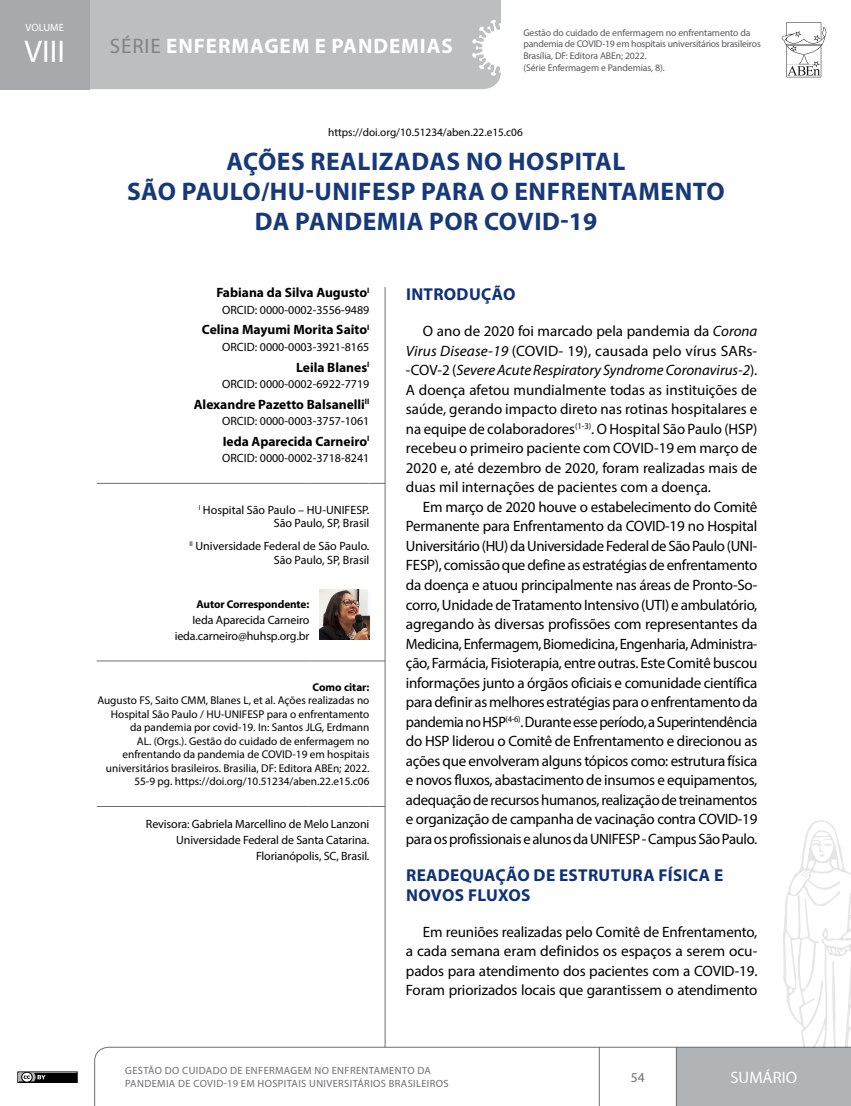
<style>
.page{position:relative;width:851px;height:1106px;background:#fff}
.page>*{position:absolute;margin:0;border:0;box-sizing:border-box;transform-origin:0 0}
.t1{font:31.5px "Myriad Pro";color:#fff}
.t2{font:700 25.5px/30px "Myriad Pro";letter-spacing:.02em;color:#173979;text-align:center}
.t3{font:700 21px "Myriad Pro";letter-spacing:.045em;color:#fff}
.t4{font:700 17.25px/19.5px "Myriad Pro";letter-spacing:.02em;color:#0e3178}
.t5{font:16.5px "Myriad Pro";letter-spacing:.005em;color:#fff}
.t6{font:15px/19.5px "Myriad Pro";letter-spacing:-.01em;color:#000;text-align:justify}
.t7{font:700 13.5px "Myriad Pro";color:#000}
.t8{font:13.5px "Myriad Pro";color:#6d6e71}
.t9{font:12px/15.8px "Myriad Pro";color:#000;text-align:right}
.t10{font:11.25px/13.5px "Myriad Pro";color:#000;text-align:right}
.t11{font:700 11.25px "Myriad Pro";letter-spacing:-.01em;color:#000}
.t12{font:10.5px/12.6px "Myriad Pro";letter-spacing:.035em;color:#6d6e71}
.t13{font:10.5px "Myriad Pro";letter-spacing:.005em;color:#fff}
.t14{font:9.75px/11.7px "Myriad Pro";letter-spacing:-.01em;color:#58595b}
.s1{font-weight:400;color:#808285}
.s2{font-style:italic}
</style>
<div class="page">
<svg style="left:94px;top:1046px;width:756px;height:60px"></svg>
<svg style="left:782px;top:820px;width:68px;height:227px"></svg>
<div style="left:89px;top:0;width:412px;height:89px;background:#bcbec0"></div>
<svg style="left:781px;top:22px;width:45px;height:55px"></svg>
<div style="left:0;top:0;width:89px;height:89px;background:#a7a9ac"></div>
<div style="left:17px;top:1071px;width:61px;height:11px;border:1px solid #000"></div>
<div style="left:19px;top:1073px;width:57px;height:8px;background:#000"></div>
<svg style="left:19px;top:1073px;width:27px;height:8px"></svg>
<hr style="left:385px;top:287px;width:1px;height:760px;background:#6d6e71">
<hr style="left:97px;top:483px;width:212px;height:1px;background:#6d6e71">
<hr style="left:309px;top:483px;width:60px;height:1px;background:#6d6e71">
<svg style="left:369px;top:483px;width:16px;height:1px"></svg>
<hr style="left:97px;top:660px;width:212px;height:1px;background:#6d6e71">
<hr style="left:309px;top:660px;width:60px;height:1px;background:#6d6e71">
<svg style="left:369px;top:660px;width:16px;height:1px"></svg>
<hr style="left:97px;top:806px;width:212px;height:1px;background:#6d6e71">
<hr style="left:309px;top:806px;width:60px;height:1px;background:#6d6e71">
<svg style="left:369px;top:806px;width:16px;height:1px"></svg>
<img style="left:319px;top:589px;width:50px;height:50px">
<p class="t13" style="left:25px;top:21px;width:40px">VOLUME</p>
<h1 class="t1" style="left:24px;top:32px;width:42px">VIII</h1>
<h3 class="t3" style="left:110px;top:34px;width:344px"><span class="s1">SÉRIE</span> ENFERMAGEM E PANDEMIAS</h3>
<p class="t14" style="left:523px;top:26px;width:239px">Gestão do cuidado de enfermagem no enfrentamento da pandemia de COVID-19 em hospitais universitários brasileiros Brasília, DF: Editora ABEn; 2022.<br>(Série Enfermagem e Pandemias, 8).</p>
<p class="t10" style="left:328px;top:126px;width:196px">https://doi.org/10.51234/aben.22.e15.c06</p>
<h2 class="t2" style="left:127px;top:147px;width:599px">AÇÕES REALIZADAS NO HOSPITAL<br>SÃO PAULO/HU-UNIFESP PARA O ENFRENTAMENTO<br>DA PANDEMIA POR COVID-19</h2>
<p class="t7" style="left:216px;top:285px;width:154px">Fabiana da Silva Augusto<sup>I</sup></p>
<p class="t9" style="left:222px;top:301px;width:149px">ORCID: 0000-0002-3556-9489</p>
<p class="t7" style="left:202px;top:322px;width:169px">Celina Mayumi Morita Saito<sup>I</sup></p>
<p class="t9" style="left:222px;top:338px;width:149px">ORCID: 0000-0003-3921-8165</p>
<p class="t7" style="left:296px;top:359px;width:75px">Leila Blanes<sup>I</sup></p>
<p class="t9" style="left:222px;top:376px;width:149px">ORCID: 0000-0002-6922-7719</p>
<p class="t7" style="left:194px;top:396px;width:177px">Alexandre Pazetto Balsanelli<sup>II</sup></p>
<p class="t9" style="left:222px;top:413px;width:149px">ORCID: 0000-0003-3757-1061</p>
<p class="t7" style="left:223px;top:434px;width:148px">Ieda Aparecida Carneiro<sup>I</sup></p>
<p class="t9" style="left:222px;top:450px;width:149px">ORCID: 0000-0002-3718-8241</p>
<p class="t9" style="left:199px;top:502px;width:172px;line-height:13.8px"><sup>I</sup> Hospital São Paulo – HU-UNIFESP.<br>São Paulo, SP, Brasil</p>
<p class="t9" style="left:190px;top:538px;width:181px;line-height:13.8px"><sup>II</sup> Universidade Federal de São Paulo.<br>São Paulo, SP, Brasil</p>
<p class="t11" style="left:196px;top:598px;width:114px">Autor Correspondente:</p>
<p class="t9" style="left:175px;top:612px;width:136px">Ieda Aparecida Carneiro ieda.carneiro@huhsp.org.br</p>
<p class="t11" style="left:312px;top:680px;width:58px">Como citar:</p>
<p class="t10" style="left:97px;top:693px;width:273px">Augusto FS, Saito CMM, Blanes L, et al. Ações realizadas no Hospital São Paulo / HU-UNIFESP para o enfrentamento da pandemia por covid-19. In: Santos JLG, Erdmann<br>AL. (Orgs.). Gestão do cuidado de enfermagem no enfrentando da pandemia de COVID-19 em hospitais universitários brasileiros. Brasilia, DF: Editora ABEn; 2022.<br>55-9 pg. https://doi.org/10.51234/aben.22.e15.c06</p>
<p class="t9" style="left:146px;top:816px;width:225px">Revisora: Gabriela Marcellino de Melo Lanzoni<br>Universidade Federal de Santa Catarina.<br>Florianópolis, SC, Brasil.</p>
<p class="t4" style="left:406px;top:285px;width:111px">INTRODUÇÃO</p>
<p class="t6" style="left:406px;top:321px;width:353px;text-indent:17px">O ano de 2020 foi marcado pela pandemia da <span class="s2">Corona Virus Disease-19</span> (COVID- 19), causada pelo vírus SARs--COV-2 (<span class="s2">Severe Acute Respiratory Syndrome Coronavirus-2</span>).<br>A doença afetou mundialmente todas as instituições de saúde, gerando impacto direto nas rotinas hospitalares e na equipe de colaboradores<sup>(1-3)</sup>. O Hospital São Paulo (HSP) recebeu o primeiro paciente com COVID-19 em março de 2020 e, até dezembro de 2020, foram realizadas mais de duas mil internações de pacientes com a doença.</p>
<p class="t6" style="left:406px;top:497px;width:353px;text-indent:17px">Em março de 2020 houve o estabelecimento do Comitê Permanente para Enfrentamento da COVID-19 no Hospital Universitário (HU) da Universidade Federal de São Paulo (UNI-FESP), comissão que define as estratégias de enfrentamento da doença e atuou principalmente nas áreas de Pronto-So&shy;corro, Unidade de Tratamento Intensivo (UTI) e ambulatório, agregando às diversas profissões com representantes da Medicina, Enfermagem, Biomedicina, Engenharia, Administra&shy;ção, Farmácia, Fisioterapia, entre outras. Este Comitê buscou informações junto a órgãos oficiais e comunidade científica para definir as melhores estratégias para o enfrentamento da pandemia no HSP<sup>(4-6)</sup>. Durante esse período, a Superintendência do HSP liderou o Comitê de Enfrentamento e direcionou as ações que envolveram alguns tópicos como: estrutura física e novos fluxos, abastacimento de insumos e equipamentos, adequação de recursos humanos, realização de treinamentos e organização de campanha de vacinação contra COVID-19 para os profissionais e alunos da UNIFESP - Campus São Paulo.</p>
<p class="t4" style="left:406px;top:865px;width:319px">READEQUAÇÃO DE ESTRUTURA FÍSICA E<br>NOVOS FLUXOS</p>
<p class="t6" style="left:406px;top:922px;width:353px;text-indent:17px">Em reuniões realizadas pelo Comitê de Enfrentamento, a cada semana eram definidos os espaços a serem ocu&shy;pados para atendimento dos pacientes com a COVID-19.<br>Foram priorizados locais que garantissem o atendimento</p>
<p class="t12" style="left:125px;top:1064px;width:325px">GESTÃO DO CUIDADO DE ENFERMAGEM NO ENFRENTAMENTO DA<br>PANDEMIA DE COVID-19 EM HOSPITAIS UNIVERSITÁRIOS BRASILEIROS</p>
<p class="t5" style="left:730px;top:1067px;width:68px">SUMÁRIO</p>
<p class="t8" style="left:630px;top:1068px;width:15px">54</p>
</div>
